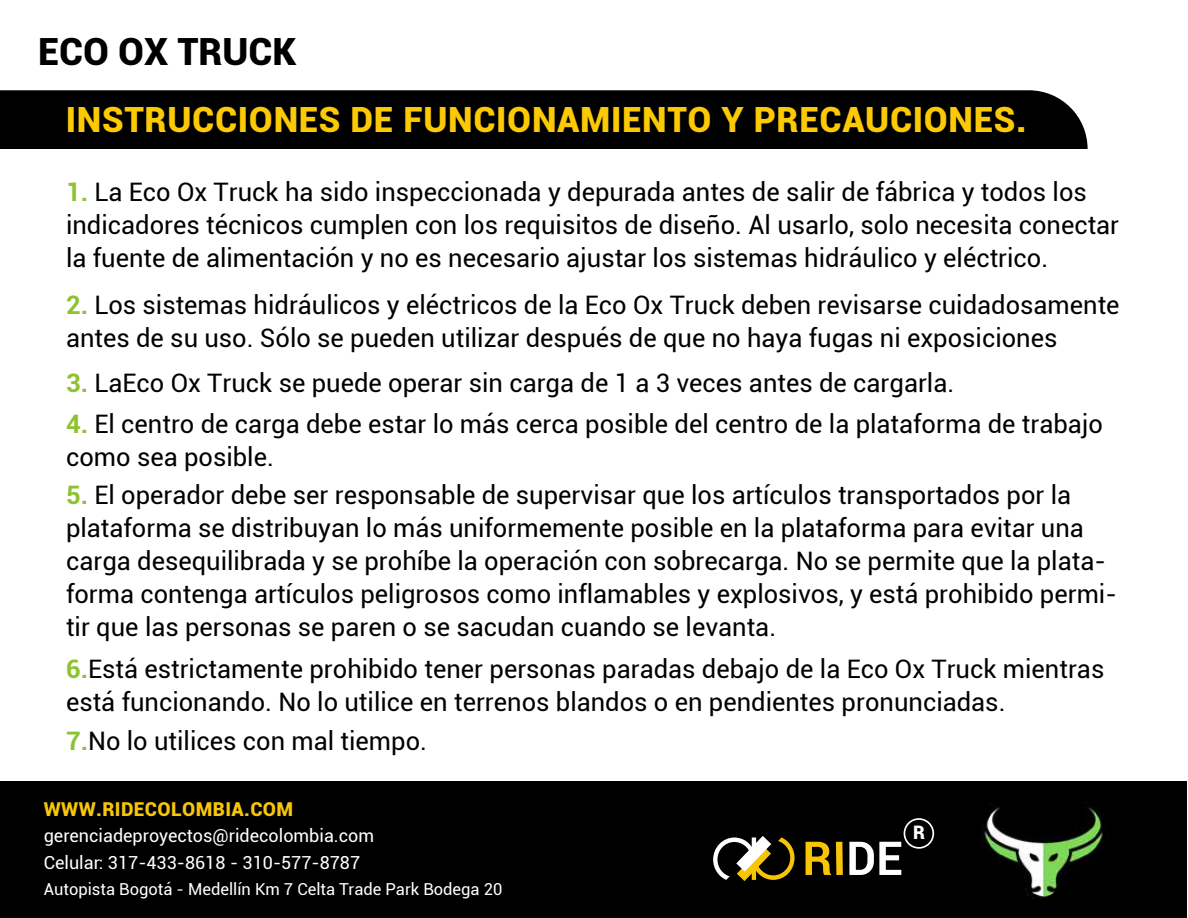
<style>
.page{position:relative;width:1188px;height:918px;background:#fff}
.page>*{position:absolute;margin:0;border:0;box-sizing:border-box;transform-origin:0 0}
.t1{font:900 37.5px "Roboto";color:#000}
.t2{font:900 34.8px "Roboto";letter-spacing:.02em;color:#fcca04}
.t3{font:25.5px/33px "Roboto";color:#000}
.t4{font:900 19.2px "Roboto";letter-spacing:.02em;color:#f7c608}
.t5{font:900 18.6px "Roboto";color:#fff}
.t6{font:18px/27px "Roboto";color:#fff}
.t7{font:16.5px "Roboto";color:#fff}
.s1{font-weight:700;color:#8dc230}
</style>
<div class="page">
<div style="left:0;top:781px;width:1187px;height:137px;background:#000"></div>
<svg style="left:713px;top:836px;width:82px;height:45px"></svg>
<svg style="left:806px;top:842px;width:37px;height:33px"></svg>
<svg style="left:849px;top:818px;width:85px;height:57px"></svg>
<img style="left:980px;top:801px;width:123px;height:98px">
<div style="left:0;top:90px;width:1088px;height:59px;background:#000"></div>
<h1 class="t1" style="left:38px;top:25px;width:260px">ECO OX TRUCK</h1>
<h2 class="t2" style="left:66px;top:95px;width:962px">INSTRUCCIONES DE FUNCIONAMIENTO Y PRECAUCIONES.</h2>
<p class="t3" style="left:66px;top:174px;width:1055px"><span class="s1">1.</span> La Eco Ox Truck ha sido inspeccionada y depurada antes de salir de fábrica y todos los indicadores técnicos cumplen con los requisitos de diseño. Al usarlo, solo necesita conectar la fuente de alimentación y no es necesario ajustar los sistemas hidráulico y eléctrico.</p>
<p class="t3" style="left:66px;top:288px;width:1055px"><span class="s1">2.</span> Los sistemas hidráulicos y eléctricos de la Eco Ox Truck deben revisarse cuidadosamente antes de su uso. Sólo se pueden utilizar después de que no haya fugas ni exposiciones</p>
<p class="t3" style="left:66px;top:365px;width:890px"><span class="s1">3.</span> LaEco Ox Truck se puede operar sin carga de 1 a 3 veces antes de cargarla.</p>
<p class="t3" style="left:66px;top:406px;width:1038px"><span class="s1">4.</span> El centro de carga debe estar lo más cerca posible del centro de la plataforma de trabajo como sea posible.</p>
<p class="t3" style="left:66px;top:478px;width:1052px"><span class="s1">5.</span> El operador debe ser responsable de supervisar que los artículos transportados por la plataforma se distribuyan lo más uniformemente posible en la plataforma para evitar una carga desequilibrada y se prohíbe la operación con sobrecarga. No se permite que la plata&shy;forma contenga artículos peligrosos como inflamables y explosivos, y está prohibido permi&shy;tir que las personas se paren o se sacudan cuando se levanta.</p>
<p class="t3" style="left:66px;top:652px;width:1040px"><span class="s1">6.</span>Está estrictamente prohibido tener personas paradas debajo de la Eco Ox Truck mientras está funcionando. No lo utilice en terrenos blandos o en pendientes pronunciadas.</p>
<p class="t3" style="left:66px;top:724px;width:363px"><span class="s1">7.</span>No lo utilices con mal tiempo.</p>
<p class="t4" style="left:44px;top:796px;width:251px">WWW.RIDECOLOMBIA.COM</p>
<p class="t6" style="left:44px;top:821px;width:332px">gerenciadeproyectos@ridecolombia.com<br>Celular: 317-433-8618 - 310-577-8787</p>
<p class="t7" style="left:44px;top:877px;width:460px">Autopista Bogotá - Medellín Km 7 Celta Trade Park Bodega 20</p>
<p class="t5" style="left:913px;top:819px;width:13px">R</p>
</div>
